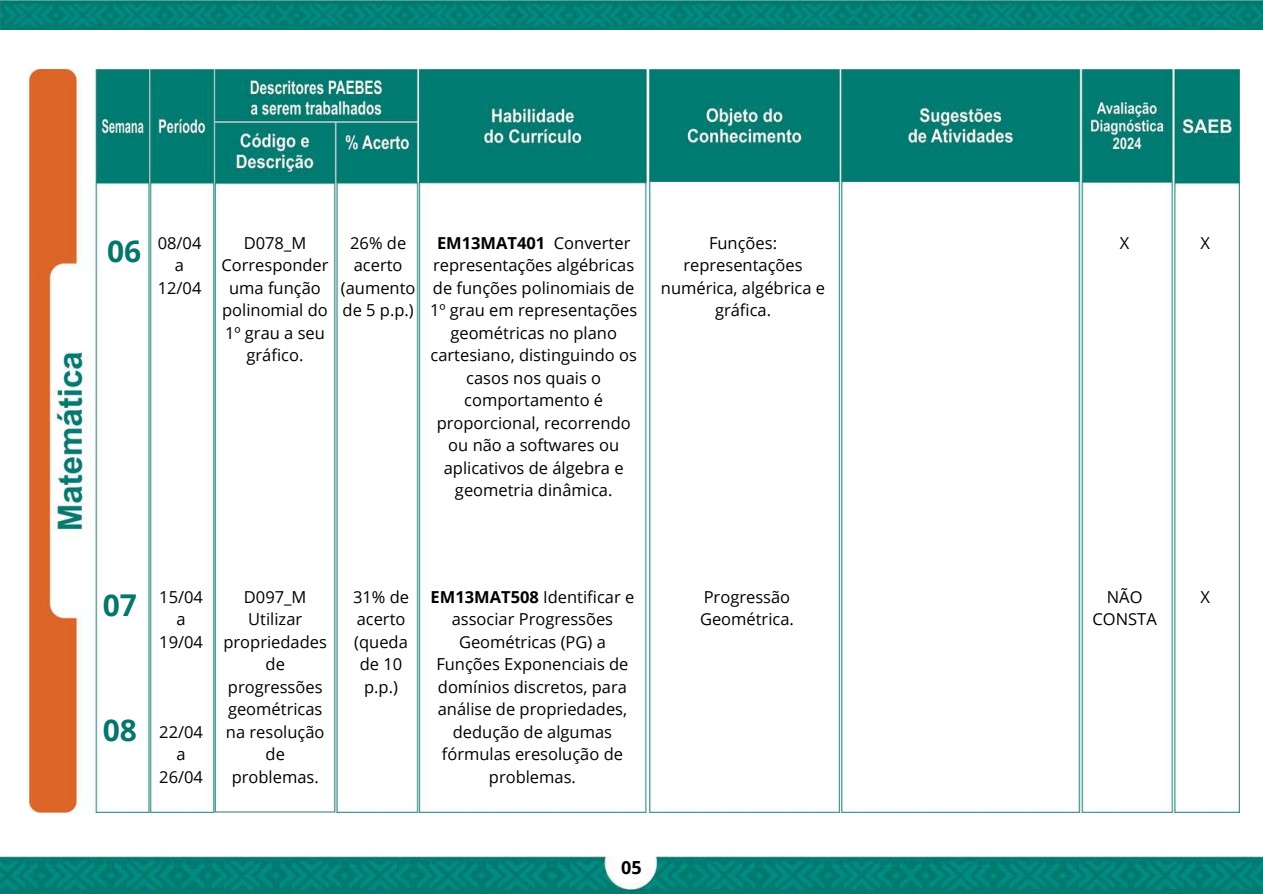
<style>
.page{position:relative;width:1263px;height:894px;background:#fff}
.page>*{position:absolute;margin:0;border:0;box-sizing:border-box;transform-origin:0 0}
.t1{font:700 30px "Open Sans";color:#05766b}
.t2{font:700 18px "Open Sans";color:#000}
.t3{font:16.5px/22.5px "Open Sans";color:#000;text-align:center}
.s1{font-weight:700;font-size:30px;color:#05766b}
.s2{font-weight:700}
</style>
<div class="page">
<img style="left:0;top:0;width:1263px;height:29px">
<img style="left:30px;top:69px;width:1209px;height:743px">
<img style="left:0;top:856px;width:1263px;height:37px">
<p class="t3" style="left:107px;top:231px;width:96px"><span class="s1">06</span> 08/04</p>
<p class="t3" style="left:175px;top:253px;width:11px">a</p>
<p class="t3" style="left:158px;top:276px;width:45px">12/04</p>
<p class="t3" style="left:221px;top:231px;width:109px">D078_M<br>Corresponder uma função polinomial do<br>1º grau a seu gráfico.</p>
<p class="t3" style="left:341px;top:231px;width:76px">26% de acerto (aumento de 5 p.p.)</p>
<p class="t3" style="left:661px;top:231px;width:166px">Funções: representações numérica, algébrica e gráfica.</p>
<p class="t3" style="left:1120px;top:231px;width:11px">X</p>
<p class="t3" style="left:1200px;top:231px;width:11px">X</p>
<p class="t3" style="left:430px;top:231px;width:209px"><span class="s2">EM13MAT401</span> Converter representações algébricas de funções polinomiais de<br>1º grau em representações geométricas no plano cartesiano, distinguindo os casos nos quais o comportamento é proporcional, recorrendo ou não a softwares ou aplicativos de álgebra e geometria dinâmica.</p>
<h1 class="t1" style="left:103px;top:583px;width:36px">07</h1>
<h1 class="t1" style="left:103px;top:708px;width:36px">08</h1>
<p class="t3" style="left:159px;top:584px;width:45px">15/04 a<br>19/04</p>
<p class="t3" style="left:159px;top:719px;width:45px">22/04 a<br>26/04</p>
<p class="t3" style="left:223px;top:584px;width:105px">D097_M<br>Utilizar propriedades de progressões geométricas na resolução de problemas.</p>
<p class="t3" style="left:353px;top:584px;width:58px">31% de acerto (queda de 10 p.p.)</p>
<p class="t3" style="left:700px;top:584px;width:95px;text-align:left">Progressão<br>Geométrica.</p>
<p class="t3" style="left:1092px;top:584px;width:66px">NÃO<br>CONSTA</p>
<p class="t3" style="left:1200px;top:584px;width:11px">X</p>
<p class="t3" style="left:431px;top:584px;width:205px"><span class="s2">EM13MAT508</span> Identificar e associar Progressões<br>Geométricas (PG) a<br>Funções Exponenciais de domínios discretos, para análise de propriedades, dedução de algumas fórmulas eresolução de problemas.</p>
<p class="t2" style="left:621px;top:854px;width:22px">05</p>
</div>
